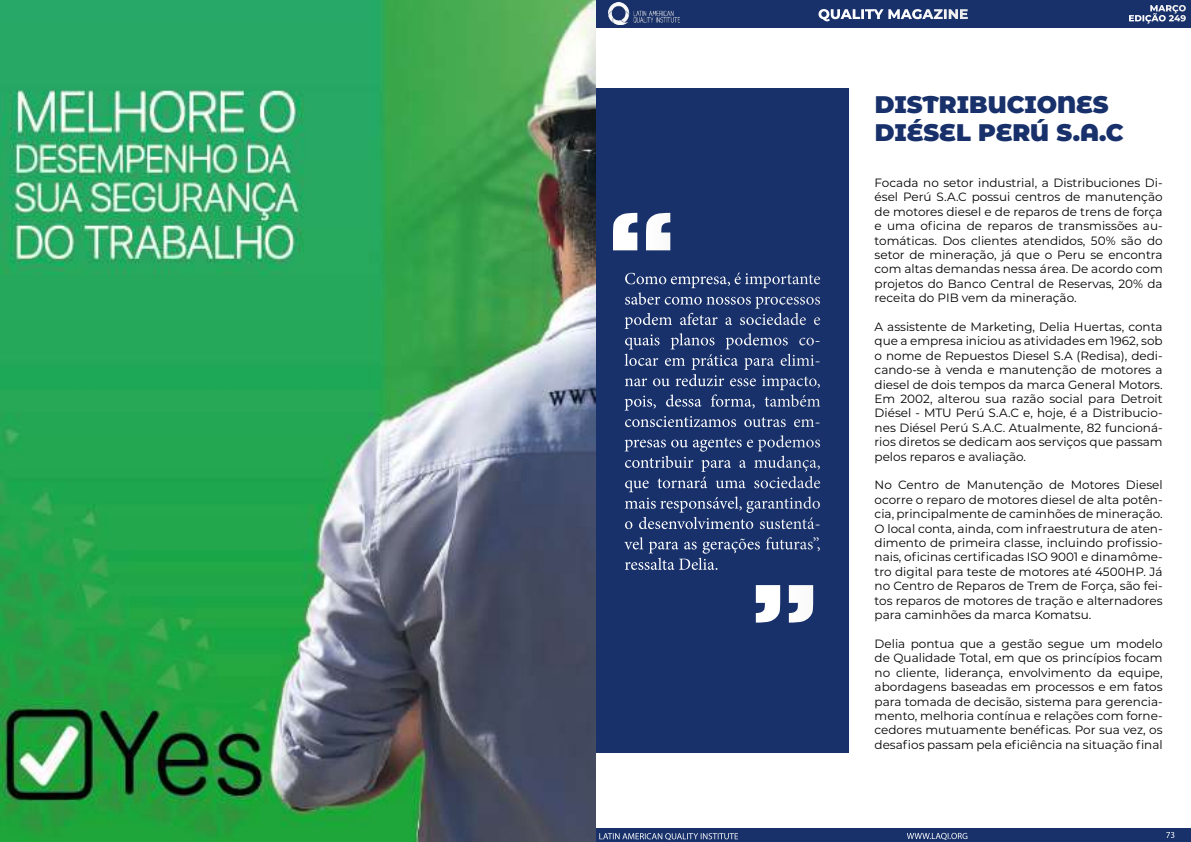
<style>
.page{position:relative;width:1191px;height:842px;background:#fff}
.page>*{position:absolute;margin:0;border:0;box-sizing:border-box;transform-origin:0 0}
.t1{font:800 100px "Rockwell";color:#fff}
.t2{font:900 24px/28.8px "Montserrat Alternates";color:#18316b}
.t3{font:17px/20.4px "Minion Pro";color:#fff;text-align:justify}
.t4{font:800 14px "Montserrat";color:#fff}
.t5{font:12px/14.4px "Montserrat";color:#000;text-align:justify}
.t6{font:9px "Myriad Pro";color:#fff}
.t7{font:800 9px/10px "Montserrat";color:#fff;text-align:right}
</style>
<div class="page">
<div style="left:595px;top:828px;width:596px;height:14px;background:#18316b"></div>
<div style="left:595px;top:0;width:596px;height:27px;background:#18316b"></div>
<img style="left:608px;top:3px;width:71px;height:21px">
<div style="left:595px;top:89px;width:254px;height:664px;background:#18316b"></div>
<img style="left:0;top:0;width:595px;height:842px">
<p class="t4" style="left:818px;top:6px;width:152px">QUALITY MAGAZINE</p>
<p class="t7" style="left:1128px;top:3px;width:59px">MARÇO<br>EDIÇÃO 249</p>
<h1 class="t1" style="left:605px;top:188px;width:73px">“</h1>
<p class="t3" style="left:624px;top:270px;width:198px">Como empresa, é importante saber como nossos processos podem afetar a sociedade e quais planos podemos co&shy;locar em prática para elimi&shy;nar ou reduzir esse impacto, pois, dessa forma, também conscientizamos outras em&shy;presas ou agentes e podemos contribuir para a mudança, que tornará uma sociedade mais responsável, garantindo o desenvolvimento sustentá&shy;vel para as gerações futuras”, ressalta Delia.</p>
<h1 class="t1" style="left:748px;top:560px;width:73px">”</h1>
<h2 class="t2" style="left:874px;top:90px;width:250px">DISTRIBUCIONES<br>DIÉSEL PERÚ S.A.C</h2>
<p class="t5" style="left:874px;top:176px;width:290px">Focada no setor industrial, a Distribuciones Di&shy;ésel Perú S.A.C possui centros de manutenção de motores diesel e de reparos de trens de força e uma oficina de reparos de transmissões au&shy;tomáticas. Dos clientes atendidos, 50% são do setor de mineração, já que o Peru se encontra com altas demandas nessa área. De acordo com projetos do Banco Central de Reservas, 20% da receita do PIB vem da mineração.</p>
<p class="t5" style="left:874px;top:320px;width:290px">A assistente de Marketing, Delia Huertas, conta que a empresa iniciou as atividades em 1962, sob o nome de Repuestos Diesel S.A (Redisa), dedi&shy;cando-se à venda e manutenção de motores a diesel de dois tempos da marca General Motors.<br>Em 2002, alterou sua razão social para Detroit Diésel - MTU Perú S.A.C e, hoje, é a Distribucio&shy;nes Diésel Perú S.A.C. Atualmente, 82 funcioná&shy;rios diretos se dedicam aos serviços que passam pelos reparos e avaliação.</p>
<p class="t5" style="left:874px;top:478px;width:290px">No Centro de Manutenção de Motores Diesel ocorre o reparo de motores diesel de alta potên&shy;cia, principalmente de caminhões de mineração.<br>O local conta, ainda, com infraestrutura de aten&shy;dimento de primeira classe, incluindo profissio&shy;nais, oficinas certificadas ISO 9001 e dinamôme&shy;tro digital para teste de motores até 4500HP. Já no Centro de Reparos de Trem de Força, são fei&shy;tos reparos de motores de tração e alternadores para caminhões da marca Komatsu.</p>
<p class="t5" style="left:874px;top:637px;width:290px">Delia pontua que a gestão segue um modelo de Qualidade Total, em que os princípios focam no cliente, liderança, envolvimento da equipe, abordagens baseadas em processos e em fatos para tomada de decisão, sistema para gerencia&shy;mento, melhoria contínua e relações com forne&shy;cedores mutuamente benéficas. Por sua vez, os desafios passam pela eficiência na situação final</p>
<p class="t6" style="left:598px;top:833px;width:141px">LATIN AMERICAN QUALITY INSTITUTE</p>
<p class="t6" style="left:906px;top:833px;width:63px">WWW.LAQI.ORG</p>
<p class="t6" style="left:1165px;top:829px;width:11px">73</p>
</div>
